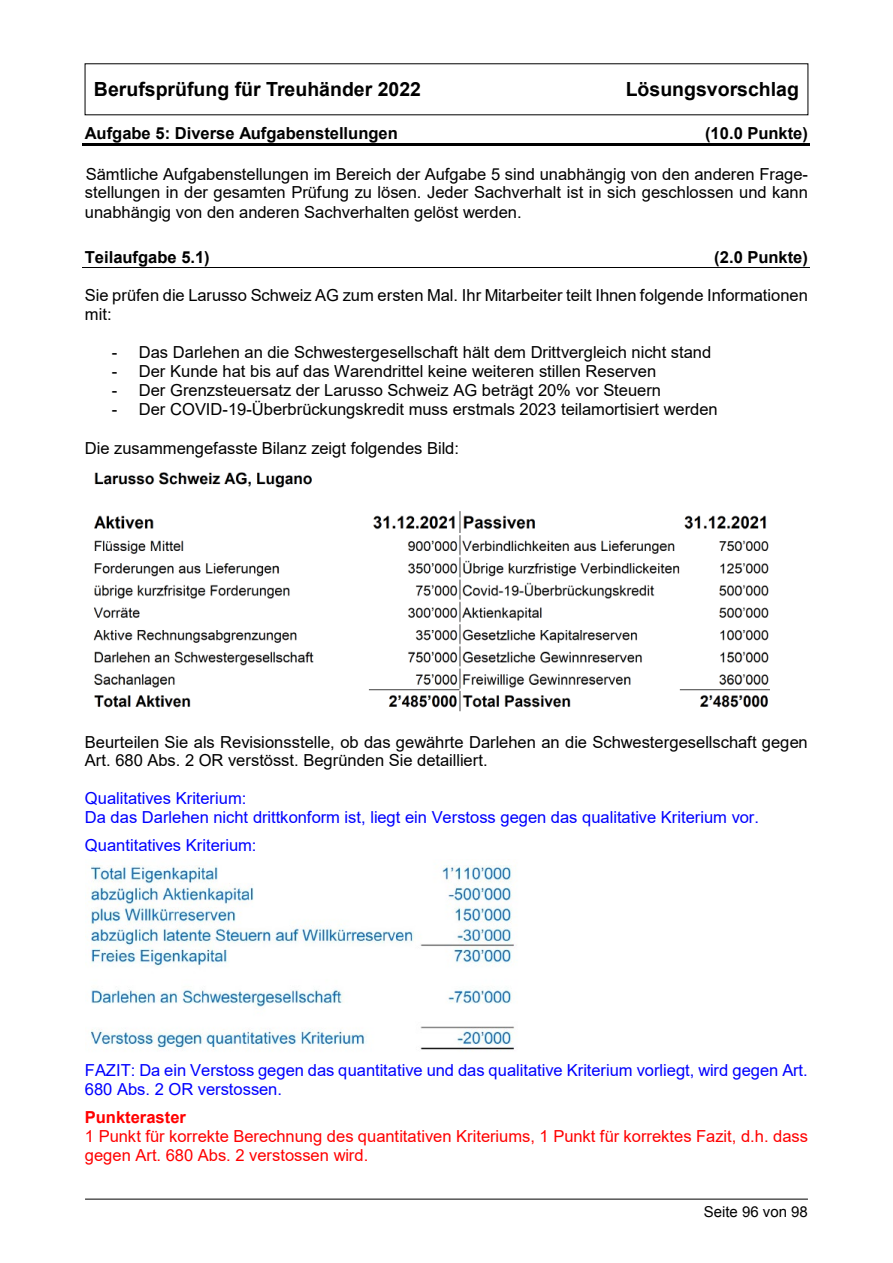
<style>
.page{position:relative;width:893px;height:1263px;background:#fff}
.page>*{position:absolute;margin:0;border:0;box-sizing:border-box;transform-origin:0 0}
.t1{font:700 19.5px "Arial";color:#000}
.t2{font:16.5px/19px "Arial";color:#000}
.t3{font:16.5px/19px "Arial";color:#00f}
.t4{font:16.5px/19px "Arial";color:#f00}
.t5{font:700 16.5px "Arial";color:#000}
.t6{font:700 16.5px "Arial";color:#f00}
.t7{font:15px "Arial";color:#000}
</style>
<div class="page">
<hr style="left:83px;top:144px;width:727px;height:2px;background:#000">
<hr style="left:83px;top:267px;width:727px;height:1px;background:#000">
<img style="left:93px;top:472px;width:677px;height:240px">
<img style="left:85px;top:865px;width:430px;height:185px">
<hr style="left:85px;top:1199px;width:723px;height:1px;background:#000">
<p class="t1" style="left:94px;top:77px;width:329px">Berufsprüfung für Treuhänder 2022</p>
<p class="t1" style="left:626px;top:77px;width:175px">Lösungsvorschlag</p>
<p class="t5" style="left:85px;top:121px;width:314px">Aufgabe 5: Diverse Aufgabenstellungen</p>
<p class="t5" style="left:705px;top:121px;width:104px">(10.0 Punkte)</p>
<p class="t2" style="left:85px;top:164px;width:725px;text-align:justify">Sämtliche Aufgabenstellungen im Bereich der Aufgabe 5 sind unabhängig von den anderen Frage&shy;stellungen in der gesamten Prüfung zu lösen. Jeder Sachverhalt ist in sich geschlossen und kann unabhängig von den anderen Sachverhalten gelöst werden.</p>
<p class="t5" style="left:85px;top:246px;width:126px">Teilaufgabe 5.1)</p>
<p class="t5" style="left:714px;top:246px;width:95px">(2.0 Punkte)</p>
<p class="t2" style="left:85px;top:285px;width:724px">Sie prüfen die Larusso Schweiz AG zum ersten Mal. Ihr Mitarbeiter teilt Ihnen folgende Informationen mit:</p>
<p class="t2" style="left:112px;top:342px;width:601px">- Das Darlehen an die Schwestergesellschaft hält dem Drittvergleich nicht stand</p>
<p class="t2" style="left:112px;top:361px;width:546px">- Der Kunde hat bis auf das Warendrittel keine weiteren stillen Reserven</p>
<p class="t2" style="left:112px;top:380px;width:551px">- Der Grenzsteuersatz der Larusso Schweiz AG beträgt 20% vor Steuern</p>
<p class="t2" style="left:112px;top:399px;width:607px">- Der COVID-19-Überbrückungskredit muss erstmals 2023 teilamortisiert werden</p>
<p class="t2" style="left:85px;top:439px;width:376px">Die zusammengefasste Bilanz zeigt folgendes Bild:</p>
<p class="t2" style="left:85px;top:732px;width:724px">Beurteilen Sie als Revisionsstelle, ob das gewährte Darlehen an die Schwestergesellschaft gegen<br>Art. 680 Abs. 2 OR verstösst. Begründen Sie detailliert.</p>
<p class="t3" style="left:85px;top:789px;width:676px">Qualitatives Kriterium:<br>Da das Darlehen nicht drittkonform ist, liegt ein Verstoss gegen das qualitative Kriterium vor.</p>
<p class="t3" style="left:85px;top:836px;width:173px">Quantitatives Kriterium:</p>
<p class="t3" style="left:85px;top:1060px;width:724px">FAZIT: Da ein Verstoss gegen das quantitative und das qualitative Kriterium vorliegt, wird gegen Art.<br>680 Abs. 2 OR verstossen.</p>
<p class="t6" style="left:85px;top:1105px;width:102px">Punkteraster</p>
<p class="t4" style="left:85px;top:1126px;width:725px">1 Punkt für korrekte Berechnung des quantitativen Kriteriums, 1 Punkt für korrektes Fazit, d.h. dass gegen Art. 680 Abs. 2 verstossen wird.</p>
<p class="t7" style="left:704px;top:1201px;width:106px">Seite 96 von 98</p>
</div>
